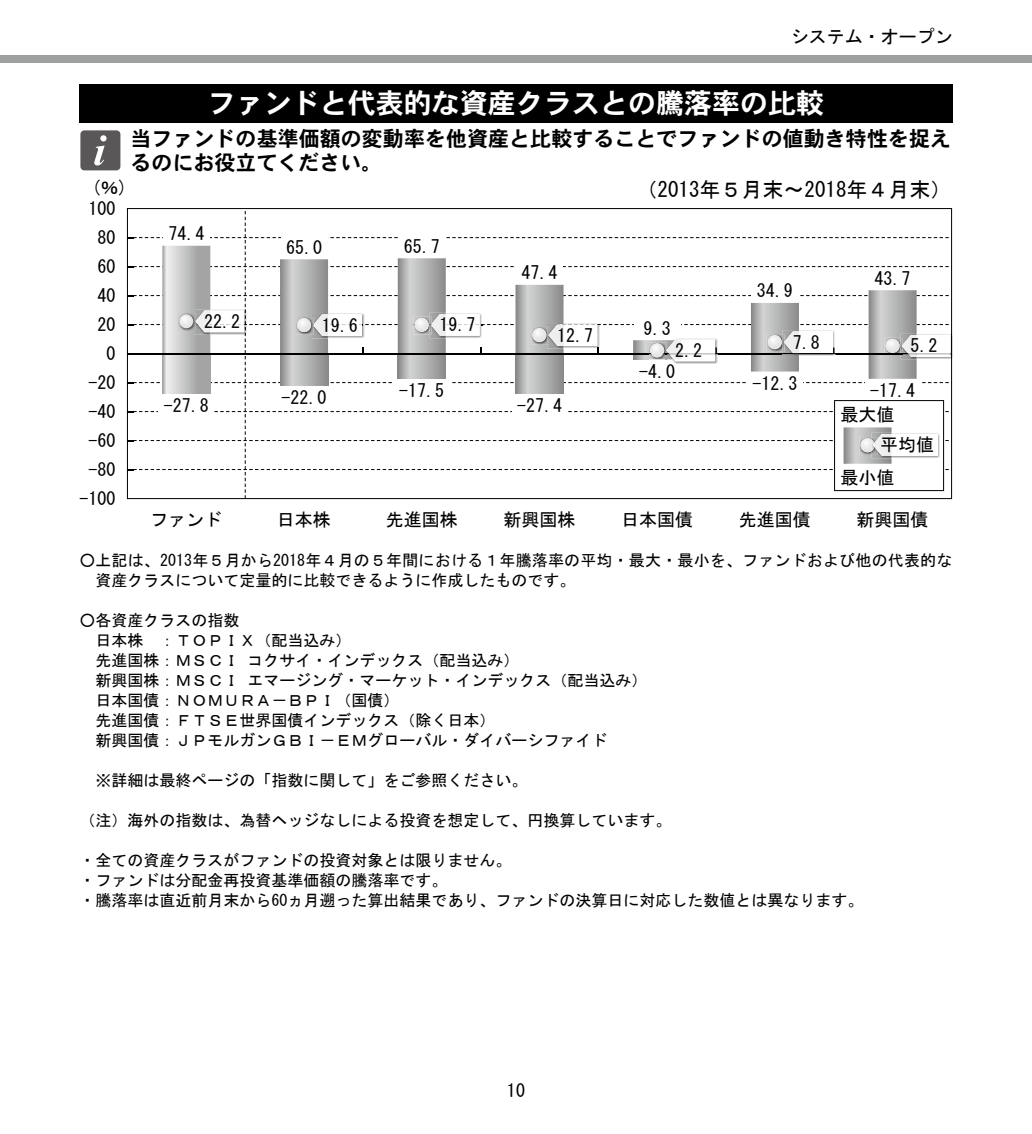
<style>
.page{position:relative;width:1032px;height:1134px;background:#fff}
.page>*{position:absolute;margin:0;border:0;box-sizing:border-box;transform-origin:0 0}
.t1{font:28px "DFHS Gothic W7 WIN RKSJ H";color:#fff}
.t2{font:21px/24px "DFHS Gothic W7 WIN RKSJ H";color:#000}
.t3{font:21px "MS Gothic";color:#000}
.t4{font:18px/30.4px "MS Gothic";color:#000}
.t5{font:16px/20px "MS Gothic";color:#000}
</style>
<div class="page">
<div style="left:0;top:56px;width:1032px;height:7px;background:#9fa0a0"></div>
<div style="left:79px;top:84px;width:873px;height:38px;background:#000"></div>
<div style="left:80px;top:130px;width:40px;height:40px;background:#595757;border-radius:4px"></div>
<svg style="left:94px;top:135px;width:13px;height:30px"></svg>
<img style="left:952px;top:334px;width:1px;height:25px">
<svg style="left:127px;top:211px;width:825px;height:288px"></svg>
<p class="t4" style="left:791px;top:21px;width:163px">システム・オープン</p>
<p class="t4" style="left:91px;top:172px;width:37px">(％)</p>
<p class="t4" style="left:88px;top:193px;width:28px">100</p>
<p class="t4" style="left:97px;top:222px;width:19px">80</p>
<p class="t4" style="left:97px;top:251px;width:19px">60</p>
<p class="t4" style="left:97px;top:280px;width:19px">40</p>
<p class="t4" style="left:97px;top:309px;width:19px">20</p>
<p class="t4" style="left:106px;top:338px;width:10px">0</p>
<p class="t4" style="left:88px;top:367px;width:28px">-20</p>
<p class="t4" style="left:88px;top:396px;width:28px">-40</p>
<p class="t4" style="left:88px;top:425px;width:28px">-60</p>
<p class="t4" style="left:88px;top:454px;width:28px">-80</p>
<p class="t4" style="left:79px;top:483px;width:37px">-100</p>
<h1 class="t1" style="left:208px;top:89px;width:617px">ファンドと代表的な資産クラスとの騰落率の比較</h1>
<h2 class="t2" style="left:130px;top:127px;width:822px">当ファンドの基準価額の変動率を他資産と比較することでファンドの値動き特性を捉えるのにお役立てください。</h2>
<p class="t4" style="left:168px;top:219px;width:38px">74.4</p>
<p class="t4" style="left:286px;top:232px;width:37px">65.0</p>
<p class="t4" style="left:404px;top:231px;width:38px">65.7</p>
<p class="t4" style="left:204px;top:306px;width:37px">22.2</p>
<p class="t4" style="left:322px;top:310px;width:37px">19.6</p>
<p class="t4" style="left:439px;top:310px;width:37px">19.7</p>
<p class="t4" style="left:164px;top:391px;width:47px">-27.8</p>
<p class="t4" style="left:282px;top:382px;width:46px">-22.0</p>
<p class="t4" style="left:399px;top:376px;width:47px">-17.5</p>
<p class="t4" style="left:521px;top:258px;width:37px">47.4</p>
<p class="t4" style="left:557px;top:320px;width:37px">12.7</p>
<p class="t4" style="left:517px;top:390px;width:46px">-27.4</p>
<h2 class="t3" style="left:636px;top:179px;width:316px">（2013年５月末～2018年４月末）</h2>
<p class="t4" style="left:644px;top:313px;width:28px">9.3</p>
<p class="t4" style="left:675px;top:335px;width:28px">2.2</p>
<p class="t4" style="left:639px;top:356px;width:37px">-4.0</p>
<p class="t4" style="left:757px;top:276px;width:37px">34.9</p>
<p class="t4" style="left:874px;top:263px;width:37px">43.7</p>
<p class="t4" style="left:793px;top:327px;width:28px">7.8</p>
<p class="t4" style="left:910px;top:331px;width:28px">5.2</p>
<p class="t4" style="left:752px;top:368px;width:46px">-12.3</p>
<p class="t4" style="left:870px;top:376px;width:46px">-17.4</p>
<p class="t4" style="left:880px;top:399px;width:55px;text-indent:-40px">最大値<br>平均値</p>
<p class="t4" style="left:840px;top:462px;width:55px">最小値</p>
<p class="t4" style="left:150px;top:504px;width:73px">ファンド</p>
<p class="t4" style="left:277px;top:504px;width:55px">日本株</p>
<p class="t4" style="left:386px;top:504px;width:73px">先進国株</p>
<p class="t4" style="left:503px;top:504px;width:73px">新興国株</p>
<p class="t4" style="left:621px;top:504px;width:73px">日本国債</p>
<p class="t4" style="left:739px;top:504px;width:73px">先進国債</p>
<p class="t4" style="left:856px;top:504px;width:73px">新興国債</p>
<p class="t5" style="left:95px;top:551px;width:858px;text-indent:-16px">○上記は、2013年５月から2018年４月の５年間における１年騰落率の平均・最大・最小を、ファンドおよび他の代表的な資産クラスについて定量的に比較できるように作成したものです。</p>
<p class="t5" style="left:95px;top:611px;width:553px;text-indent:-16px">○各資産クラスの指数<br>日本株　：ＴＯＰＩＸ（配当込み）<br>先進国株：ＭＳＣＩ コクサイ・インデックス（配当込み）<br>新興国株：ＭＳＣＩ エマージング・マーケット・インデックス（配当込み）日本国債：ＮＯＭＵＲＡ－ＢＰＩ（国債）<br>先進国債：ＦＴＳＥ世界国債インデックス（除く日本）<br>新興国債：ＪＰモルガンＧＢＩ－ＥＭグローバル・ダイバーシファイド</p>
<p class="t5" style="left:95px;top:771px;width:433px">※詳細は最終ページの「指数に関して」をご参照ください。</p>
<p class="t5" style="left:79px;top:811px;width:593px">（注）海外の指数は、為替ヘッジなしによる投資を想定して、円換算しています。</p>
<p class="t5" style="left:79px;top:851px;width:785px">・全ての資産クラスがファンドの投資対象とは限りません。<br>・ファンドは分配金再投資基準価額の騰落率です。<br>・騰落率は直近前月末から60ヵ月遡った算出結果であり、ファンドの決算日に対応した数値とは異なります。</p>
<p class="t4" style="left:507px;top:1075px;width:19px">10</p>
</div>
